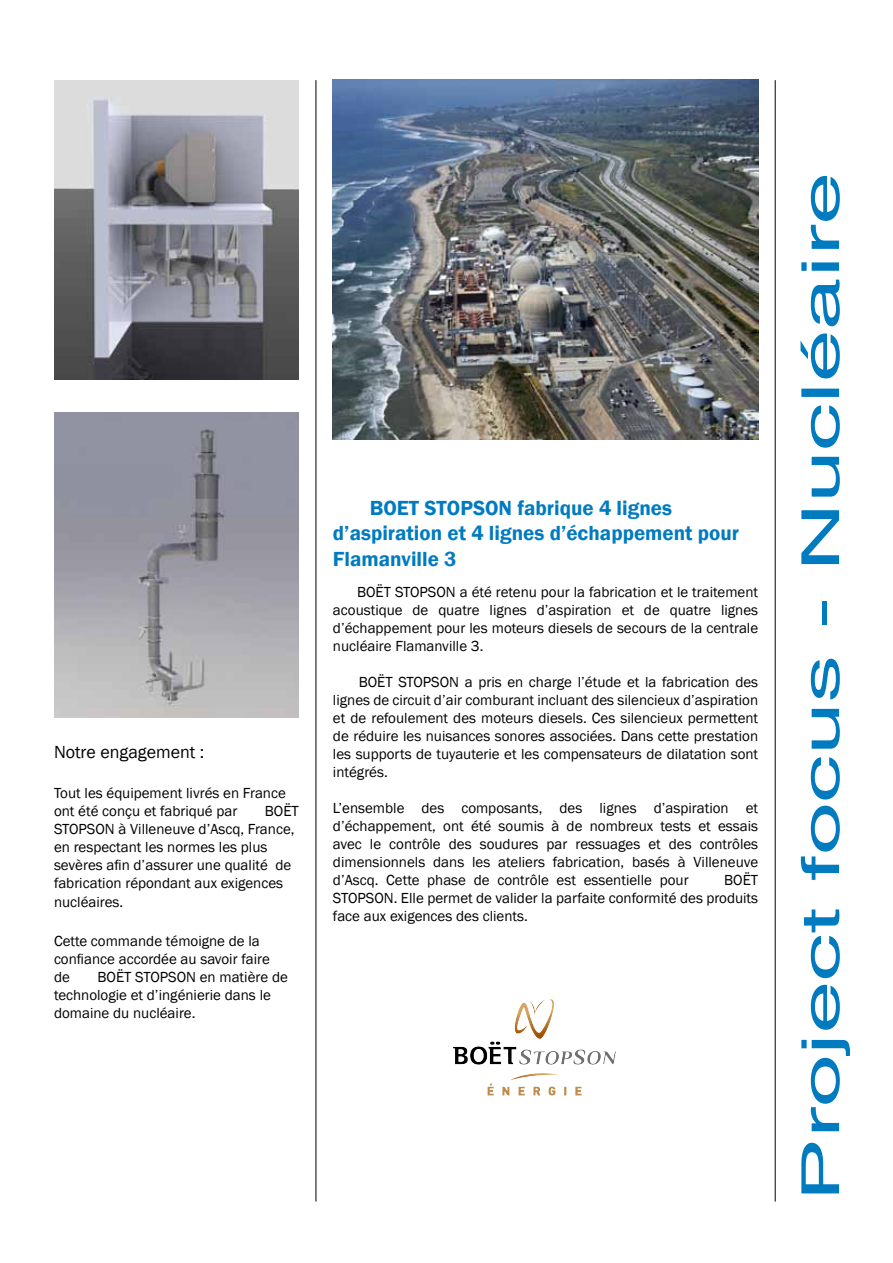
<style>
.page{position:relative;width:893px;height:1263px;background:#fff}
.page>*{position:absolute;margin:0;border:0;box-sizing:border-box;transform-origin:0 0}
.t1{font:52.5px "Helvetica";color:#007bc0;scale:1.8 1}
.t2{font:600 21px/25.2px "Franklin Gothic";color:#007bc0}
.t3{font:18px "Franklin Gothic";color:#000}
.t4{font:15px/18px "Franklin Gothic";color:#000;text-align:justify}
</style>
<div class="page">
<hr style="left:316px;top:80px;width:1px;height:1121px;background:#000">
<hr style="left:775px;top:80px;width:1px;height:1121px;background:#000">
<img style="left:54px;top:80px;width:245px;height:299px">
<img style="left:54px;top:413px;width:245px;height:304px">
<img style="left:333px;top:79px;width:425px;height:361px">
<img style="left:453px;top:999px;width:163px;height:97px">
<p class="t3" style="left:54px;top:741px;width:152px">N otre engagement :</p>
<p class="t4" style="left:54px;top:784px;width:233px">Tout les équipement livrés en France ont été conçu et fabriqué par</p>
<p class="t4" style="left:54px;top:802px;width:246px;text-align:left;text-indent:211px">BOëT<br>STOPSON à Villeneuve d’Ascq, France, en respectant les normes les plus sevères-afin d’assurer une qualité de fabrication répondant aux exigences nucléaires.</p>
<p class="t4" style="left:54px;top:932px;width:217px;text-align:left">Cette commande témoigne de la confiance accordée au savoir faire de</p>
<p class="t4" style="left:54px;top:968px;width:235px;text-align:left;text-indent:43px">Boët Stopson en matière de technologie et d’ingénierie dans le domaine du nucléaire.</p>
<h2 class="t2" style="left:333px;top:496px;width:408px;text-indent:37px">BOET STOPSON fabrique 4 lignes d’aspiration et 4 lignes d’échappement pour<br>Flamanville 3</h2>
<p class="t4" style="left:333px;top:584px;width:427px;text-indent:24px">Boët Stopson a été retenu pour la fabrication et le traitement acoustique de quatre lignes d’aspiration et de quatre lignes d’échappement pour les moteurs diesels de secours de la centrale nucléaire Flamanville 3.</p>
<p class="t4" style="left:333px;top:674px;width:427px;text-indent:26px">Boët Stopson a pris en charge l’étude et la fabrication des lignes de circuit d’air comburant incluant des silencieux d’aspiration et de refoulement des moteurs diesels. Ces silencieux permettent de réduire les nuisances sonores associées. Dans cette prestation les supports de tuyauterie et les compensateurs de dilatation sont intégrés.</p>
<p class="t4" style="left:333px;top:800px;width:427px">L’ensemble des composants, des lignes d’aspiration et d’échappement, ont été soumis à de nombreux tests et essais avec le contrôle des soudures par ressuages et des contrôles dimensionnels dans les ateliers fabrication, basés à Villeneuve d’Ascq. Cette phase de contrôle est essentielle pour</p>
<p class="t4" style="left:333px;top:872px;width:427px;text-indent:391px">Boët Stopson. Elle permet de valider la parfaite conformité des produits face aux exigences des clients.</p>
<h1 class="t1" style="left:790px;top:1201px;width:573px;rotate:-90deg">Project focus - Nucléaire</h1>
</div>
